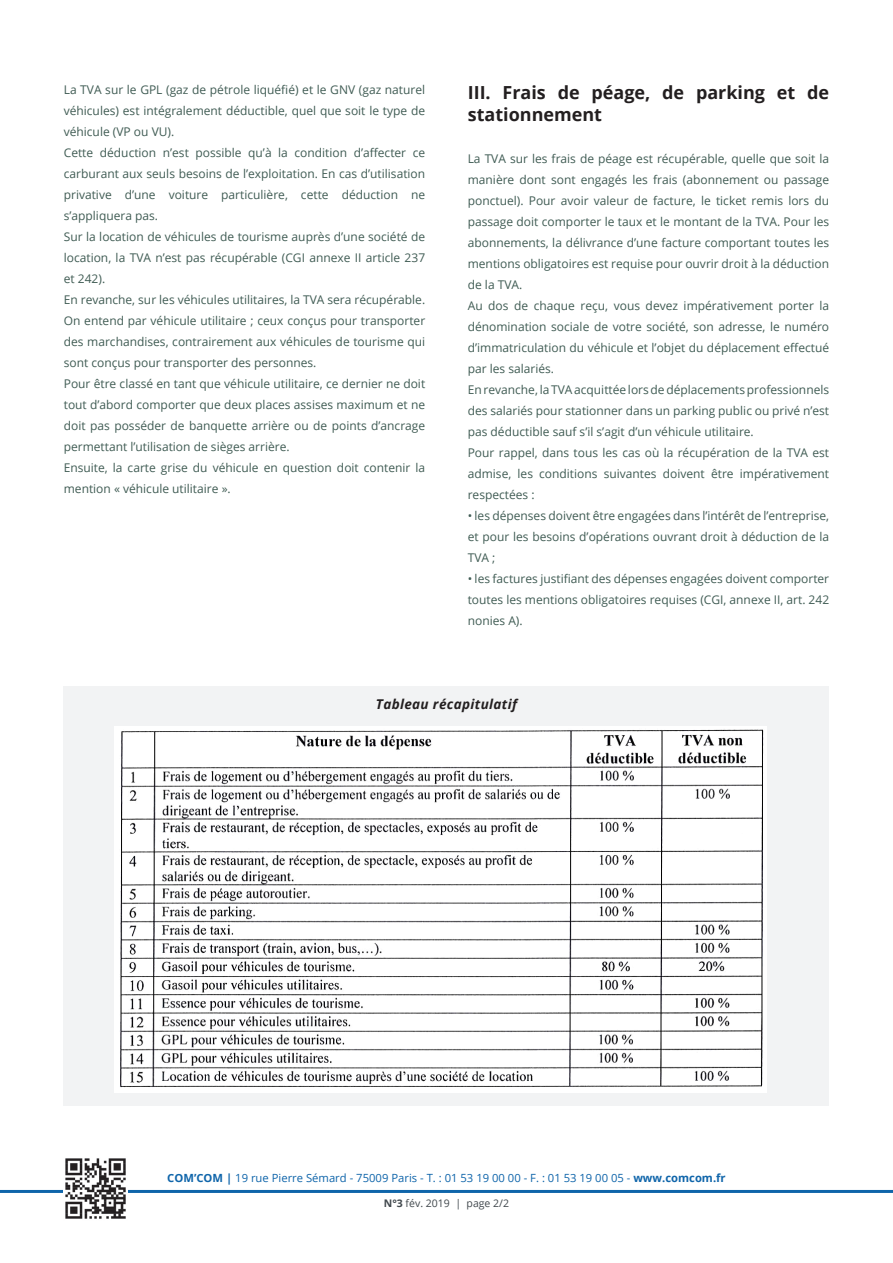
<style>
.page{position:relative;width:893px;height:1263px;background:#fff}
.page>*{position:absolute;margin:0;border:0;box-sizing:border-box;transform-origin:0 0}
.t1{font:700 18px/22.5px "Open Sans";color:#231f20}
.Box_Annotation{font:italic 700 13.5px "Open Sans";letter-spacing:.025em;color:#231f20}
.t2{font:12px/21px "Open Sans";color:#405c54;text-align:justify}
.t3{font:11.25px "Open Sans";color:#0f65aa}
.n_page{font:10.5px "Open Sans";color:#41484d}
.s1{font-weight:700}
</style>
<div class="page">
<hr style="left:0;top:1190px;width:893px;height:3px;background:#0f65aa">
<img style="left:64px;top:1158px;width:64px;height:61px">
<div style="left:64px;top:686px;width:765px;height:420px;background:#f2f3f4"></div>
<img style="left:115px;top:726px;width:652px;height:367px">
<p class="t2" style="left:64px;top:79px;width:363px">La TVA sur le GPL (gaz de pétrole liquéfié) et le GNV (gaz naturel véhicules) est intégralement déductible, quel que soit le type de véhicule (VP ou VU).</p>
<p class="t2" style="left:64px;top:142px;width:363px">Cette déduction n’est possible qu’à la condition d’affecter ce carburant aux seuls besoins de l’exploitation. En cas d’utilisation privative d’une voiture particulière, cette déduction ne s’appliquera pas.</p>
<p class="t2" style="left:64px;top:226px;width:363px">Sur la location de véhicules de tourisme auprès d’une société de location, la TVA n’est pas récupérable (CGI annexe II article 237 et 242).</p>
<p class="t2" style="left:64px;top:289px;width:363px">En revanche, sur les véhicules utilitaires, la TVA sera récupérable.</p>
<p class="t2" style="left:64px;top:310px;width:363px">On entend par véhicule utilitaire ; ceux conçus pour transporter des marchandises, contrairement aux véhicules de tourisme qui sont conçus pour transporter des personnes.</p>
<p class="t2" style="left:64px;top:373px;width:363px">Pour être classé en tant que véhicule utilitaire, ce dernier ne doit tout d’abord comporter que deux places assises maximum et ne doit pas posséder de banquette arrière ou de points d’ancrage permettant l’utilisation de sièges arrière.</p>
<p class="t2" style="left:64px;top:457px;width:363px">Ensuite, la carte grise du véhicule en question doit contenir la mention « véhicule utilitaire ».</p>
<p class="t1" style="left:468px;top:81px;width:363px">III. Frais de péage, de parking et de stationnement</p>
<p class="t2" style="left:468px;top:148px;width:363px">La TVA sur les frais de péage est récupérable, quelle que soit la manière dont sont engagés les frais (abonnement ou passage ponctuel). Pour avoir valeur de facture, le ticket remis lors du passage doit comporter le taux et le montant de la TVA. Pour les abonnements, la délivrance d’une facture comportant toutes les mentions obligatoires est requise pour ouvrir droit à la déduction de la TVA.</p>
<p class="t2" style="left:468px;top:295px;width:363px">Au dos de chaque reçu, vous devez impérativement porter la dénomination sociale de votre société, son adresse, le numéro d’immatriculation du véhicule et l’objet du déplacement effectué par les salariés.</p>
<p class="t2" style="left:468px;top:379px;width:363px">En revanche, la TVA acquittée lors de déplacements professionnels des salariés pour stationner dans un parking public ou privé n’est pas déductible sauf s’il s’agit d’un véhicule utilitaire.</p>
<p class="t2" style="left:468px;top:442px;width:363px">Pour rappel, dans tous les cas où la récupération de la TVA est admise, les conditions suivantes doivent être impérativement respectées :</p>
<p class="t2" style="left:468px;top:505px;width:363px">• les dépenses doivent être engagées dans l’intérêt de l’entreprise, et pour les besoins d’opérations ouvrant droit à déduction de la TVA ;</p>
<p class="t2" style="left:468px;top:568px;width:363px">• les factures justifiant des dépenses engagées doivent comporter toutes les mentions obligatoires requises (CGI, annexe II, art. 242 nonies A).</p>
<p class="Box_Annotation" style="left:376px;top:694px;width:143px">Tableau récapitulatif</p>
<p class="t3" style="left:167px;top:1170px;width:560px"><span class="s1">COM’COM |</span> 19 rue Pierre Sémard - 75009 Paris - T. : 01 53 19 00 00 - F. : 01 53 19 00 05 - <span class="s1">www.comcom.fr</span></p>
<p class="n_page" style="left:384px;top:1196px;width:127px"><span class="s1">N°3</span> fév. 2019 | page 2/2</p>
</div>
